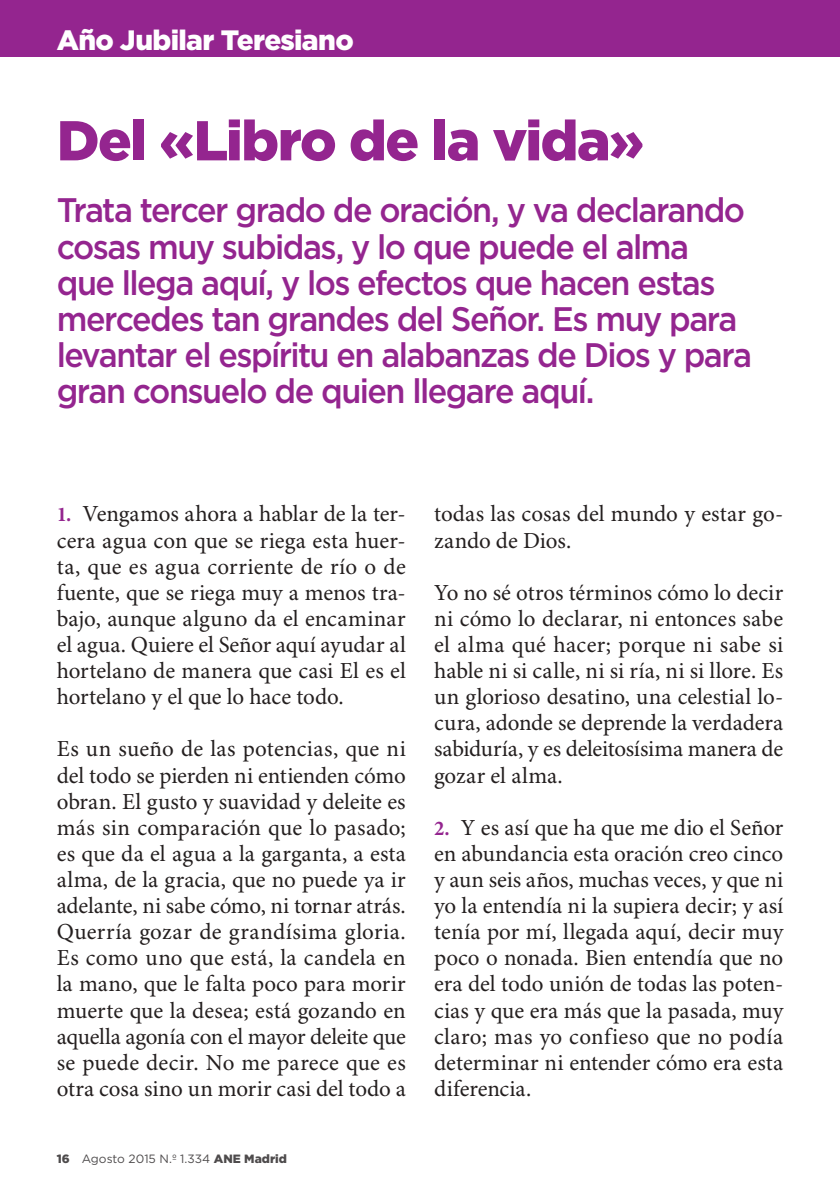
<style>
.page{position:relative;width:840px;height:1191px;background:#fff}
.page>*{position:absolute;margin:0;border:0;box-sizing:border-box;transform-origin:0 0}
.t1{font:900 56px "Gotham HTF";letter-spacing:-.025em;color:#94258f}
.t2{font:500 34px/36px "Gotham HTF";letter-spacing:-.045em;color:#94258f;scale:.95 1}
.t3{font:900 28px "Gotham HTF";letter-spacing:-.025em;color:#fff}
.t4{font:23px/26.2px "Minion Pro";color:#241f1f;text-align:justify}
.t5{font:12px "Gotham HTF";color:#4e4b4c}
.s1{font-weight:700;font-size:21px;color:#94258f}
.s2{font-weight:900}
</style>
<div class="page">
<div style="left:0;top:0;width:839px;height:57px;background:#94258f"></div>
<p class="t3" style="left:57px;top:24px;width:298px">Año Jubilar Teresiano</p>
<p class="t3" style="left:57px;top:24px;width:116px">Sumario</p>
<h1 class="t1" style="left:57px;top:108px;width:588px">Del «Libro de la vida»</h1>
<p class="t2" style="left:57px;top:194px;width:732px">Trata tercer grado de oración, y va declarando cosas muy subidas, y lo que puede el alma que llega aquí, y los efectos que hacen estas mercedes tan grandes del Señor. Es muy para levantar el espíritu en alabanzas de Dios y para gran consuelo de quien llegare aquí.</p>
<p class="t4" style="left:57px;top:502px;width:350px"><span class="s1">1.</span> Vengamos ahora a hablar de la ter&shy;cera agua con que se riega esta huer&shy;ta, que es agua corriente de río o de fuente, que se riega muy a menos tra&shy;bajo, aunque alguno da el encaminar el agua. Quiere el Señor aquí ayudar al hortelano de manera que casi El es el hortelano y el que lo hace todo.</p>
<p class="t4" style="left:57px;top:737px;width:350px">Es un sueño de las potencias, que ni del todo se pierden ni entienden cómo obran. El gusto y suavidad y deleite es más sin comparación que lo pasado; es que da el agua a la garganta, a esta alma, de la gracia, que no puede ya ir adelante, ni sabe cómo, ni tornar atrás.<br>Querría gozar de grandísima gloria.<br>Es como uno que está, la candela en la mano, que le falta poco para morir muerte que la desea; está gozando en aquella agonía con el mayor deleite que se puede decir. No me parece que es otra cosa sino un morir casi del todo a</p>
<p class="t5" style="left:57px;top:1154px;width:231px"><span class="s2">16</span> Agosto 2015 N.º 1.334 <span class="s2">ANE Madrid</span></p>
<p class="t4" style="left:434px;top:502px;width:350px">todas las cosas del mundo y estar go&shy;zando de Dios.</p>
<p class="t4" style="left:434px;top:580px;width:350px">Yo no sé otros términos cómo lo decir ni cómo lo declarar, ni entonces sabe el alma qué hacer; porque ni sabe si hable ni si calle, ni si ría, ni si llore. Es un glorioso desatino, una celestial lo&shy;cura, adonde se deprende la verdadera sabiduría, y es deleitosísima manera de gozar el alma.</p>
<p class="t4" style="left:434px;top:815px;width:350px"><span class="s1">2.</span> Y es así que ha que me dio el Señor en abundancia esta oración creo cinco y aun seis años, muchas veces, y que ni yo la entendía ni la supiera decir; y así tenía por mí, llegada aquí, decir muy poco o nonada. Bien entendía que no era del todo unión de todas las poten&shy;cias y que era más que la pasada, muy claro; mas yo confieso que no podía determinar ni entender cómo era esta diferencia.</p>
</div>
